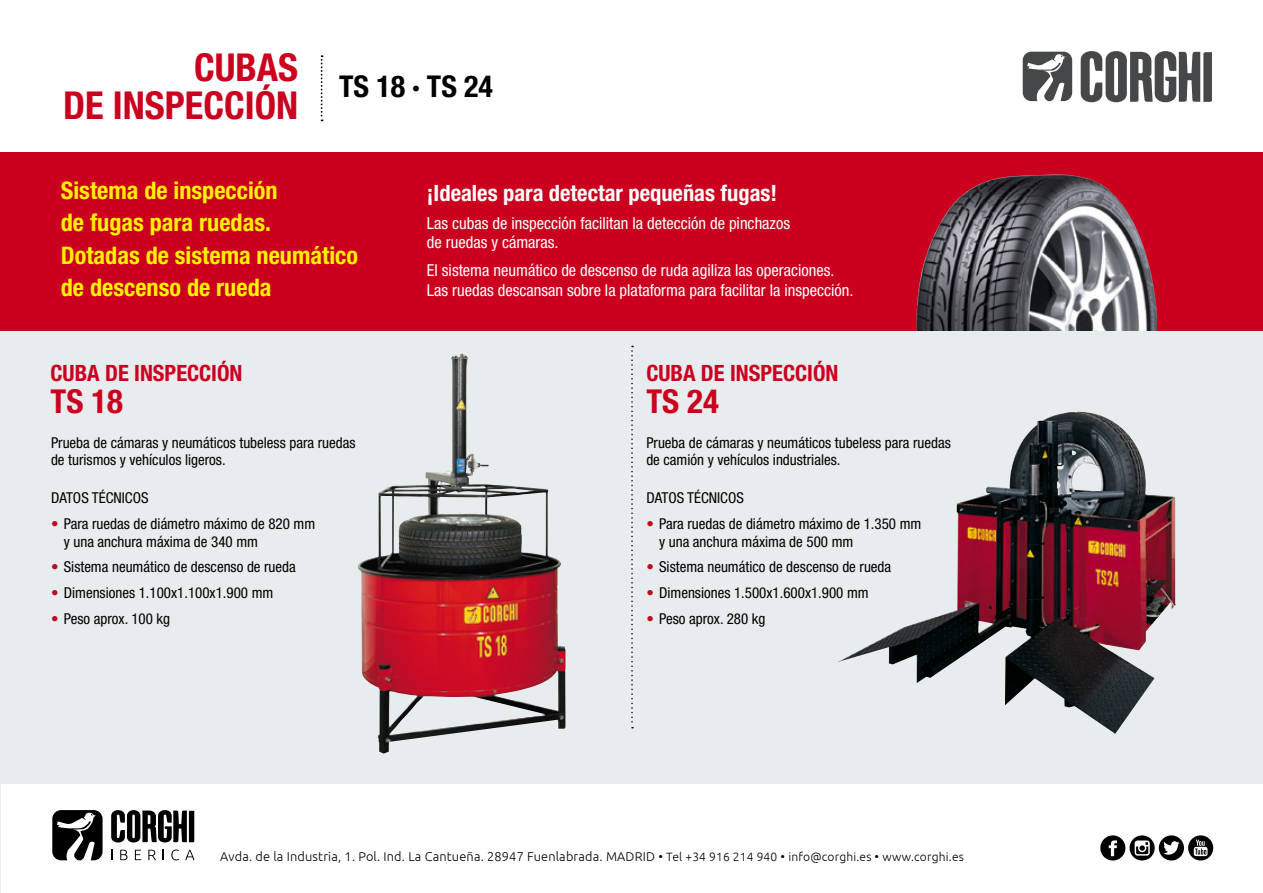
<style>
.page{position:relative;width:1263px;height:893px;background:#fff}
.page>*{position:absolute;margin:0;border:0;box-sizing:border-box;transform-origin:0 0}
.t1{font:700 condensed 38.55px/38.5px "Helvetica Neue";color:#ca001e;text-align:right}
.t2{font:700 condensed 33px "Helvetica Neue";color:#ca001e}
.t3{font:700 condensed 30px "Helvetica Neue";color:#000}
.t4{font:700 condensed 24.3px/32.4px "Helvetica Neue";color:#fff000}
.t5{font:700 condensed 22.5px "Helvetica Neue";color:#fff}
.t6{font:700 condensed 22.5px "Helvetica Neue";color:#ca001e}
.t7{font:condensed 16.5px/19.5px "Helvetica Neue";color:#fff}
.t8{font:condensed 15px/17.2px "Helvetica Neue";color:#000}
.t9{font:300 12.75px "Ubuntu";letter-spacing:.015em;color:#000}
.s1{color:#c0081f}
.s2{font-size:12px}
</style>
<div class="page">
<div style="left:0;top:152px;width:1263px;height:180px;background:#ca001e"></div>
<img style="left:916px;top:174px;width:241px;height:158px">
<div style="left:0;top:332px;width:1263px;height:561px;background:#e7ecef"></div>
<svg style="left:321px;top:55px;width:2px;height:66px"></svg>
<svg style="left:1081px;top:51px;width:131px;height:52px"></svg>
<svg style="left:1023px;top:52px;width:49px;height:49px"></svg>
<svg style="left:631px;top:346px;width:2px;height:382px"></svg>
<img style="left:358px;top:353px;width:207px;height:401px">
<img style="left:838px;top:412px;width:338px;height:322px">
<div style="left:1px;top:785px;width:1262px;height:108px;background:#fff"></div>
<svg style="left:52px;top:810px;width:51px;height:50px"></svg>
<svg style="left:111px;top:810px;width:83px;height:50px"></svg>
<svg style="left:1100px;top:835px;width:113px;height:25px"></svg>
<h1 class="t1" style="left:63px;top:47px;width:237px">cubas<br>de inspección</h1>
<h3 class="t3" style="left:339px;top:68px;width:155px">TS 18 · TS 24</h3>
<h3 class="t4" style="left:61px;top:174px;width:299px">Sistema de inspección<br>de fugas para ruedas.<br>Dotadas de sistema neumático de descenso de rueda</h3>
<h3 class="t5" style="left:427px;top:179px;width:352px">¡Ideales para detectar pequeñas fugas!</h3>
<p class="t7" style="left:427px;top:213px;width:365px">Las cubas de inspección facilitan la detección de pinchazos de ruedas y cámaras.</p>
<p class="t7" style="left:427px;top:260px;width:428px">El sistema neumático de descenso de ruda agiliza las operaciones.<br>Las ruedas descansan sobre la plataforma para facilitar la inspección.</p>
<h3 class="t6" style="left:50px;top:360px;width:194px">cuba de inspección</h3>
<h2 class="t2" style="left:50px;top:381px;width:74px">TS 18</h2>
<p class="t8" style="left:51px;top:434px;width:306px">Prueba de cámaras y neumáticos tubeless para ruedas de turismos y vehículos ligeros.</p>
<p class="t8" style="left:51px;top:489px;width:99px">DATOS TÉCNICOS</p>
<p class="t8" style="left:64px;top:515px;width:253px;text-indent:-13px"><span class="s1">•</span> Para ruedas de diámetro máximo de 820 mm y una anchura máxima de 340 mm</p>
<p class="t8" style="left:51px;top:558px;width:246px"><span class="s1">•</span> Sistema neumático de descenso de rueda</p>
<p class="t8" style="left:51px;top:584px;width:224px"><span class="s1">•</span> Dimensiones 1.100x1.100x1.900 mm</p>
<p class="t8" style="left:51px;top:610px;width:121px"><span class="s1">•</span> Peso aprox. 100 kg</p>
<h3 class="t6" style="left:646px;top:360px;width:194px">cuba de inspección</h3>
<h2 class="t2" style="left:646px;top:381px;width:74px">TS 24</h2>
<p class="t8" style="left:646px;top:434px;width:306px">Prueba de cámaras y neumáticos tubeless para ruedas de camión y vehículos industriales.</p>
<p class="t8" style="left:646px;top:489px;width:99px">DATOS TÉCNICOS</p>
<p class="t8" style="left:659px;top:515px;width:264px;text-indent:-13px"><span class="s1">•</span> Para ruedas de diámetro máximo de 1.350 mm y una anchura máxima de 500 mm</p>
<p class="t8" style="left:646px;top:558px;width:246px"><span class="s1">•</span> Sistema neumático de descenso de rueda</p>
<p class="t8" style="left:646px;top:584px;width:224px"><span class="s1">•</span> Dimensiones 1.500x1.600x1.900 mm</p>
<p class="t8" style="left:646px;top:610px;width:121px"><span class="s1">•</span> Peso aprox. 280 kg</p>
<p class="t9" style="left:220px;top:848px;width:745px">Avda. de la Industria, 1. Pol. Ind. La Cantueña. 28947 Fuenlabrada. MADRID • <span class="s2">Tel +34 916 214 940</span> • <span class="s2">info@corghi.es</span> • <span class="s2">www.corghi.es</span></p>
</div>
